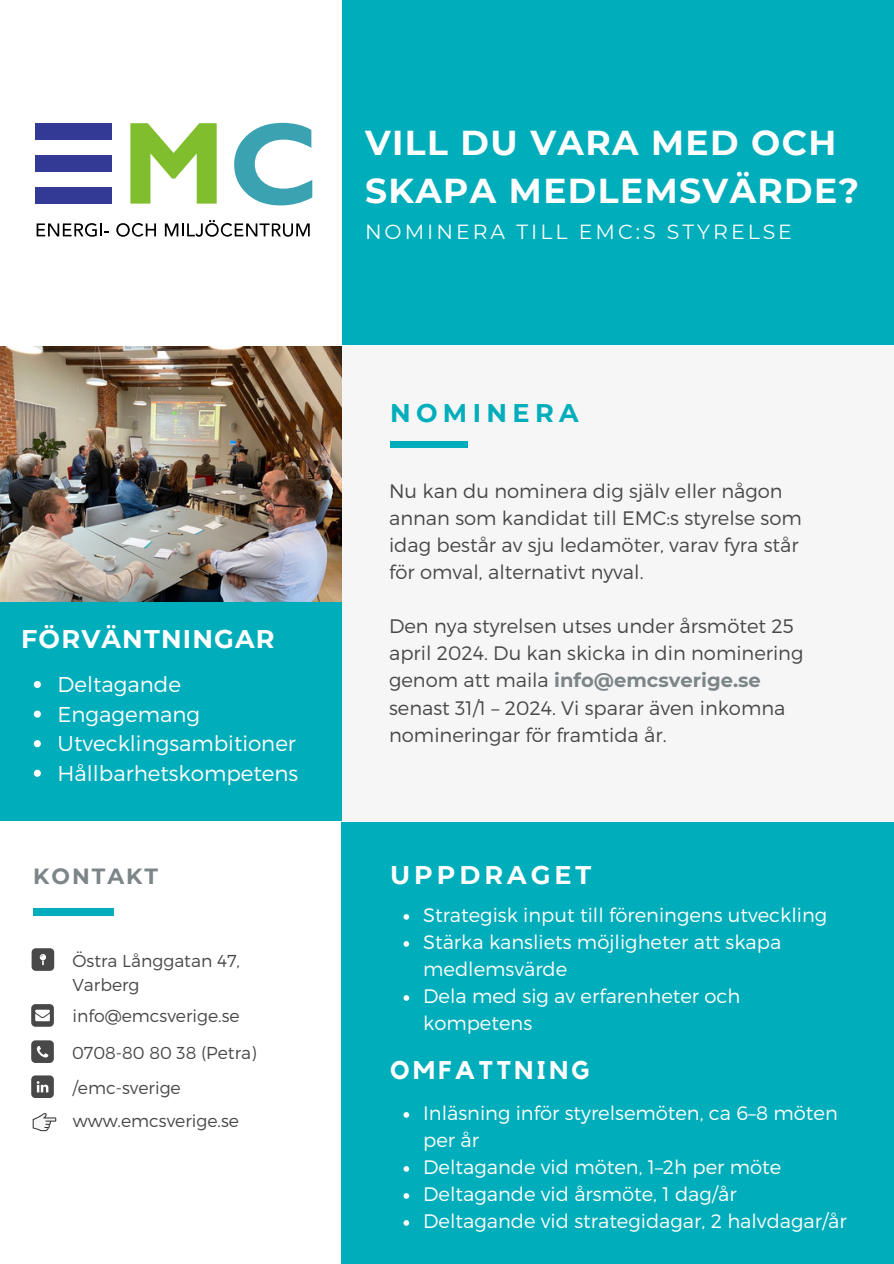
<style>
.page{position:relative;width:894px;height:1264px;background:#fff}
.page>*{position:absolute;margin:0;border:0;box-sizing:border-box;transform-origin:0 0}
.t1{font:700 34.5px/47.2px "Montserrat";letter-spacing:.04em;color:#fff}
.t2{font:700 25.5px "Montserrat";letter-spacing:.045em;color:#fff}
.t3{font:700 25.5px "Kollektif";letter-spacing:.14em;color:#fff}
.t4{font:700 25.5px "Montserrat";letter-spacing:.155em;color:#fff}
.t5{font:700 25.5px "Montserrat";letter-spacing:.21em;color:#00adba}
.t6{font:700 21.9px "Montserrat";letter-spacing:.09em;color:#7c8587}
.t7{font:300 21.45px "Montserrat";color:#fff}
.t8{font:20.4px "Montserrat";letter-spacing:.145em;color:#fff}
.t9{font:300 19.5px/27.3px "Montserrat";color:#484848}
.t10{font:300 19.5px/27px "Montserrat";color:#fff}
.t11{font:300 17.25px/23.9px "Montserrat";color:#484848}
.s1{font-weight:700;color:#7c8587}
</style>
<div class="page">
<div style="left:341px;top:344px;width:552px;height:477px;background:#f6f6f6"></div>
<div style="left:341px;top:821px;width:552px;height:442px;background:#00adba"></div>
<div style="left:0;top:0;width:893px;height:344px;background:#00adba"></div>
<div style="left:0;top:602px;width:341px;height:218px;background:#00adba"></div>
<svg style="left:34px;top:681px;width:7px;height:7px"></svg>
<svg style="left:34px;top:710px;width:7px;height:7px"></svg>
<svg style="left:34px;top:740px;width:7px;height:7px"></svg>
<svg style="left:34px;top:769px;width:7px;height:7px"></svg>
<svg style="left:31px;top:1040px;width:23px;height:22px"></svg>
<svg style="left:33px;top:1113px;width:23px;height:18px"></svg>
<div style="left:33px;top:908px;width:81px;height:7px;background:#00adba"></div>
<svg style="left:32px;top:948px;width:22px;height:22px"></svg>
<svg style="left:31px;top:1004px;width:23px;height:22px"></svg>
<svg style="left:31px;top:1075px;width:23px;height:22px"></svg>
<div style="left:390px;top:441px;width:77px;height:7px;background:#00adba"></div>
<div style="left:0;top:0;width:341px;height:344px;background:#fff"></div>
<svg style="left:130px;top:123px;width:86px;height:81px"></svg>
<svg style="left:234px;top:123px;width:78px;height:82px"></svg>
<div style="left:35px;top:123px;width:77px;height:16px;background:#333a96"></div>
<div style="left:35px;top:187px;width:77px;height:16px;background:#333a96"></div>
<div style="left:35px;top:155px;width:77px;height:17px;background:#333a96"></div>
<svg style="left:37px;top:223px;width:72px;height:14px"></svg>
<svg style="left:116px;top:223px;width:40px;height:14px"></svg>
<svg style="left:165px;top:220px;width:144px;height:17px"></svg>
<img style="left:0;top:346px;width:341px;height:256px">
<svg style="left:403px;top:914px;width:6px;height:5px"></svg>
<svg style="left:403px;top:941px;width:6px;height:5px"></svg>
<svg style="left:403px;top:995px;width:6px;height:5px"></svg>
<svg style="left:403px;top:1112px;width:6px;height:5px"></svg>
<svg style="left:403px;top:1166px;width:6px;height:5px"></svg>
<svg style="left:403px;top:1193px;width:6px;height:5px"></svg>
<svg style="left:403px;top:1220px;width:6px;height:5px"></svg>
<p class="t2" style="left:21px;top:623px;width:255px">FÖRVÄNTNINGAR</p>
<p class="t7" style="left:58px;top:670px;width:125px">Deltagande</p>
<p class="t7" style="left:58px;top:700px;width:144px">Engagemang</p>
<p class="t7" style="left:58px;top:729px;width:240px">Utvecklingsambitioner</p>
<p class="t7" style="left:58px;top:759px;width:242px">Hållbarhetskompetens</p>
<p class="t6" style="left:33px;top:863px;width:126px">KONTAKT</p>
<p class="t11" style="left:72px;top:948px;width:169px">Östra Långgatan 47,<br>Varberg</p>
<p class="t11" style="left:72px;top:1003px;width:169px">info@emcsverige.se</p>
<p class="t11" style="left:72px;top:1040px;width:186px">0708-80 80 38 (Petra)</p>
<p class="t11" style="left:72px;top:1074px;width:110px">/emc-sverige</p>
<p class="t11" style="left:73px;top:1108px;width:168px">www.emcsverige.se</p>
<p class="t1" style="left:365px;top:119px;width:495px">VILL DU VARA MED OCH<br>SKAPA MEDLEMSVÄRDE?</p>
<p class="t8" style="left:365px;top:219px;width:428px">NOMINERA TILL EMC:S STYRELSE</p>
<p class="t5" style="left:390px;top:397px;width:190px">NOMINERA</p>
<p class="t9" style="left:389px;top:476px;width:414px">Nu kan du nominera dig själv eller någon annan som kandidat till EMC:s styrelse som idag består av sju ledamöter, varav fyra står för omval, alternativt nyval.</p>
<p class="t9" style="left:389px;top:611px;width:416px">Den nya styrelsen utses under årsmötet 25 april 2024. Du kan skicka in din nominering genom att maila <span class="s1">info@emcsverige.se </span>senast 31/1 – 2024. Vi sparar även inkomna nomineringar för framtida år.</p>
<p class="t4" style="left:390px;top:859px;width:203px">UPPDRAGET</p>
<p class="t10" style="left:423px;top:900px;width:405px">Strategisk input till föreningens utveckling</p>
<p class="t10" style="left:423px;top:927px;width:359px">Stärka kansliets möjligheter att skapa medlemsvärde</p>
<p class="t10" style="left:423px;top:981px;width:319px">Dela med sig av erfarenheter och kompetens</p>
<p class="t3" style="left:390px;top:1058px;width:201px">OMFATTNING</p>
<p class="t10" style="left:423px;top:1098px;width:416px">Inläsning inför styrelsemöten, ca 6–8 möten per år</p>
<p class="t10" style="left:423px;top:1152px;width:359px">Deltagande vid möten, 1–2h per möte</p>
<p class="t10" style="left:423px;top:1179px;width:315px">Deltagande vid årsmöte, 1 dag/år</p>
<p class="t10" style="left:423px;top:1206px;width:425px">Deltagande vid strategidagar, 2 halvdagar/år</p>
</div>
